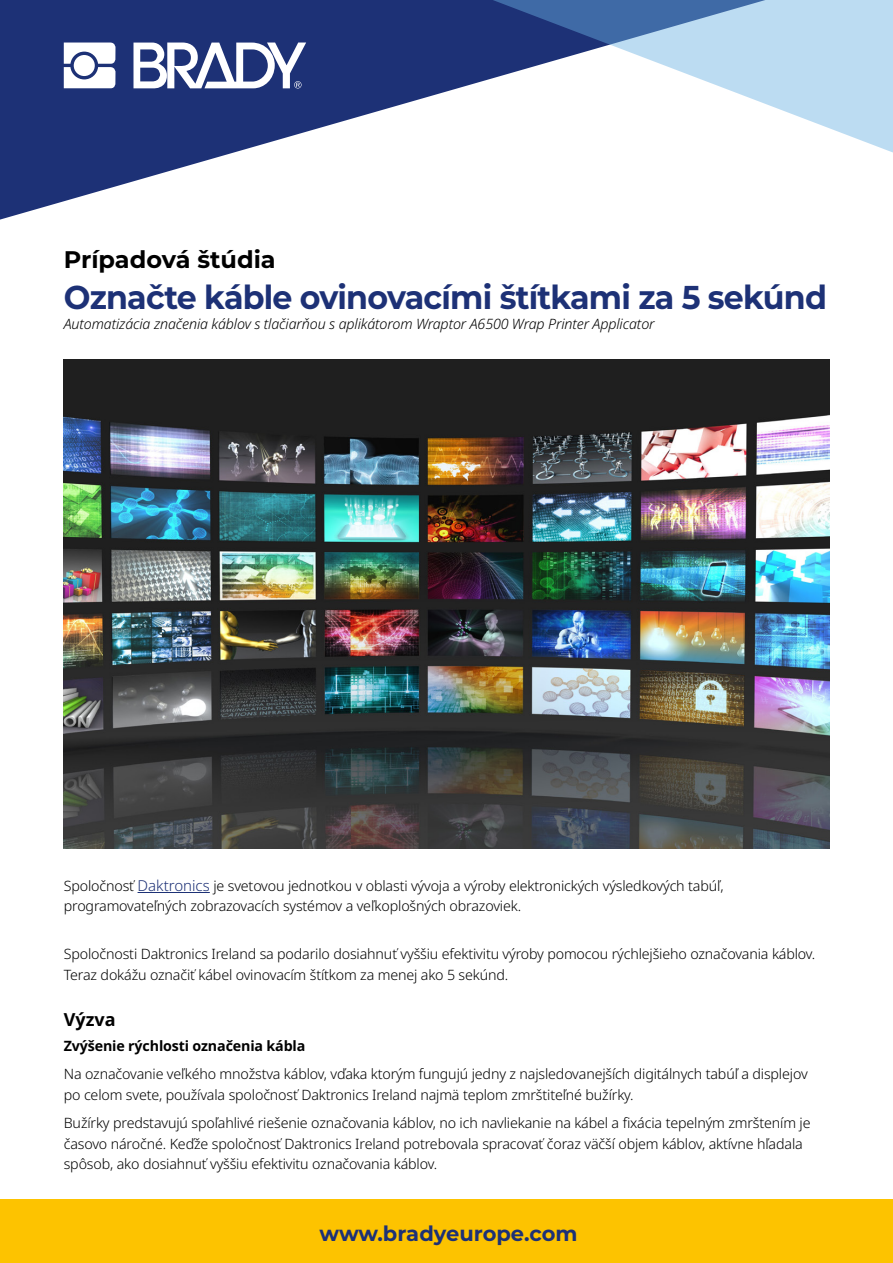
<style>
.page{position:relative;width:893px;height:1263px;background:#fff}
.page>*{position:absolute;margin:0;border:0;box-sizing:border-box;transform-origin:0 0}
.t1{font:700 33px "Montserrat";letter-spacing:-.025em;color:#1d3176;scale:.96 1}
.t2{font:700 24px "Montserrat";color:#000}
.t3{font:700 21px "Montserrat";color:#1d3176}
.t4{font:700 18px "Noto Sans";color:#000}
.t5{font:300 14.25px/20.2px "Noto Sans";letter-spacing:-.01em;color:#000}
.t6{font:italic 300 14.25px "Noto Sans";letter-spacing:-.01em;color:#000}
.t7{font:700 14.25px "Noto Sans";letter-spacing:-.01em;color:#000}
.s1{font-size:15px;color:#1d3176}
</style>
<div class="page">
<svg style="left:0;top:0;width:459px;height:220px;fill:#1d3176"></svg>
<div style="left:0;top:1199px;width:893px;height:64px;background:#fdc300"></div>
<svg style="left:459px;top:0;width:434px;height:153px"></svg>
<svg style="left:64px;top:43px;width:51px;height:45px"></svg>
<div style="left:74px;top:55px;width:21px;height:21px;background:#fff;border-radius:50%"></div>
<svg style="left:133px;top:43px;width:173px;height:45px"></svg>
<img style="left:64px;top:359px;width:765px;height:489px">
<hr style="left:138px;top:892px;width:72px;height:1px;background:#1d3176">
<h2 class="t2" style="left:64px;top:242px;width:213px">Prípadová štúdia</h2>
<h1 class="t1" style="left:64px;top:273px;width:797px">Označte káble ovinovacími štítkami za 5 sekúnd</h1>
<p class="t6" style="left:64px;top:314px;width:592px">Automatizácia značenia káblov s tlačiarňou s aplikátorom Wraptor A6500 Wrap Printer Applicator</p>
<p class="t5" style="left:64px;top:876px;width:661px">Spoločnosť <span class="s1">Daktronics</span> je svetovou jednotkou v oblasti vývoja a výroby elektronických výsledkových tabúľ, programovateľných zobrazovacích systémov a veľkoplošných obrazoviek.</p>
<p class="t5" style="left:64px;top:944px;width:753px">Spoločnosti Daktronics Ireland sa podarilo dosiahnuť vyššiu efektivitu výroby pomocou rýchlejšieho označovania káblov.<br>Teraz dokážu označiť kábel ovinovacím štítkom za menej ako 5 sekúnd.</p>
<p class="t4" style="left:64px;top:1007px;width:53px">Výzva</p>
<p class="t7" style="left:64px;top:1035px;width:243px">Zvýšenie rýchlosti označenia kábla</p>
<p class="t5" style="left:64px;top:1064px;width:745px">Na označovanie veľkého množstva káblov, vďaka ktorým fungujú jedny z najsledovanejších digitálnych tabúľ a displejov po celom svete, používala spoločnosť Daktronics Ireland najmä teplom zmrštiteľné bužírky.</p>
<p class="t5" style="left:64px;top:1113px;width:748px">Bužírky predstavujú spoľahlivé riešenie označovania káblov, no ich navliekanie na kábel a fixácia tepelným zmrštením je časovo náročné. Keďže spoločnosť Daktronics Ireland potrebovala spracovať čoraz väčší objem káblov, aktívne hľadala spôsob, ako dosiahnuť vyššiu efektivitu označovania káblov.</p>
<h3 class="t3" style="left:320px;top:1218px;width:260px">www.bradyeurope.com</h3>
</div>
